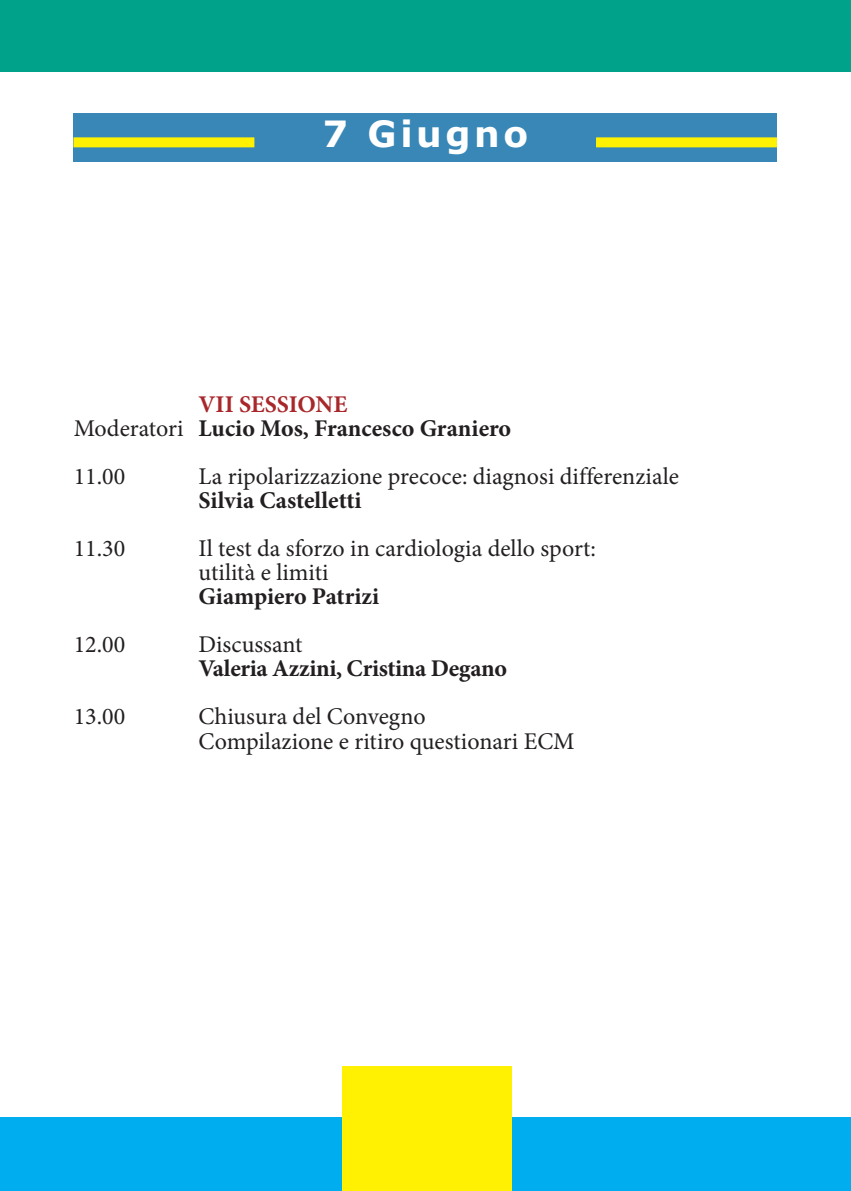
<style>
.page{position:relative;width:851px;height:1191px;background:#fff}
.page>*{position:absolute;margin:0;border:0;box-sizing:border-box;transform-origin:0 0}
.t1{font:700 36px "Verdana";letter-spacing:.1em;color:#fff}
.t2{font:24px/24px "Minion Pro";color:#231f20}
.t3{font:700 24px/24px "Minion Pro";letter-spacing:-.005em;color:#231f20}
.s1{color:#a8272b}
.s2{font-weight:400}
</style>
<div class="page">
<div style="left:0;top:0;width:850px;height:72px;background:#00a38a"></div>
<div style="left:73px;top:113px;width:704px;height:48px;background:#3887b6"></div>
<div style="left:73px;top:137px;width:181px;height:10px;background:#fff101"></div>
<div style="left:596px;top:137px;width:180px;height:10px;background:#fff101"></div>
<div style="left:0;top:1117px;width:850px;height:74px;background:#00aeef"></div>
<div style="left:342px;top:1066px;width:169px;height:125px;background:#fff101"></div>
<h1 class="t1" style="left:322px;top:111px;width:207px">7 Giugno</h1>
<p class="t3" style="left:74px;top:395px;width:439px;text-indent:125px"><span class="s1">VII SESSIONE<br></span><span class="s2">Moderatori</span> Lucio Mos, Francesco Graniero</p>
<p class="t2" style="left:74px;top:467px;width:53px">11.00</p>
<p class="t2" style="left:198px;top:467px;width:482px">La ripolarizzazione precoce: diagnosi differenziale</p>
<p class="t3" style="left:198px;top:491px;width:165px">Silvia Castelletti</p>
<p class="t2" style="left:74px;top:539px;width:53px">11.30</p>
<p class="t2" style="left:198px;top:539px;width:399px">Il test da sforzo in cardiologia dello sport: utilità e limiti</p>
<p class="t3" style="left:198px;top:587px;width:182px">Giampiero Patrizi</p>
<p class="t2" style="left:74px;top:635px;width:53px">12.00</p>
<p class="t2" style="left:198px;top:635px;width:105px">Discussant</p>
<p class="t3" style="left:198px;top:659px;width:310px">Valeria Azzini, Cristina Degano</p>
<p class="t2" style="left:74px;top:707px;width:53px">13.00</p>
<p class="t2" style="left:198px;top:707px;width:377px">Chiusura del Convegno<br>Compilazione e ritiro questionari ECM</p>
</div>
